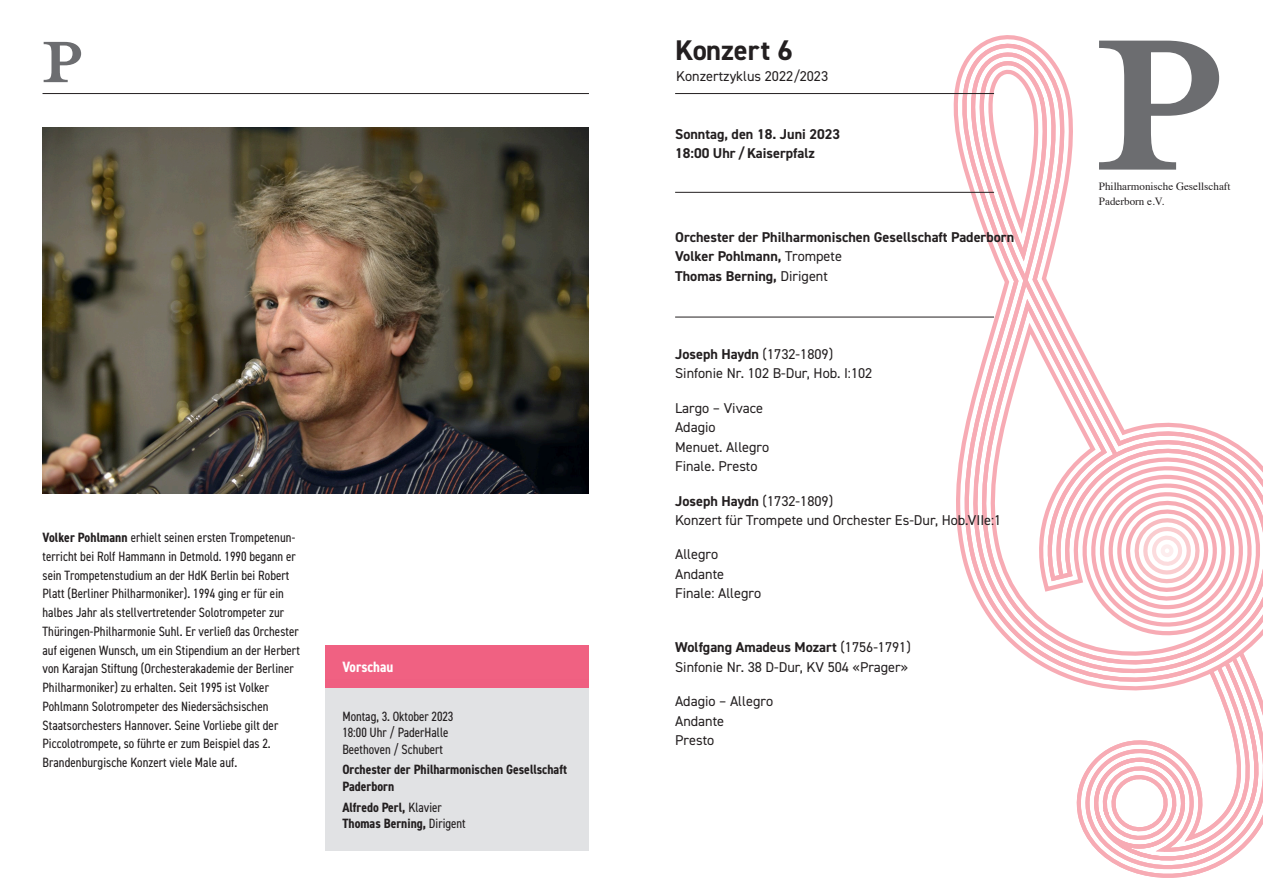
<style>
.page{position:relative;width:1263px;height:893px;background:#fff}
.page>*{position:absolute;margin:0;border:0;box-sizing:border-box;transform-origin:0 0}
.t1{font:700 28.5px "DIN2014";color:#231f20}
.t2{font:700 condensed 15px "DIN2014";color:#fff}
.t3{font:14.25px/19.5px "DIN2014";color:#231f20}
.t4{font:700 14.25px/19.5px "DIN2014";color:#231f20}
.t5{font:condensed 13.5px/18.8px "DIN2014";letter-spacing:.005em;color:#231f20}
.t6{font:700 condensed 13.5px/16.5px "DIN2014";color:#231f20}
.t7{font:11.1px/14.4px "Times";color:#231f20}
.s1{font-weight:700}
.s2{font-weight:400}
</style>
<div class="page">
<svg style="left:1076px;top:778px;width:6px;height:50px"></svg>
<svg style="left:953px;top:49px;width:310px;height:634px"></svg>
<svg style="left:1082px;top:653px;width:181px;height:225px"></svg>
<hr style="left:43px;top:93px;width:546px;height:1px;background:#231f20">
<hr style="left:675px;top:93px;width:319px;height:1px;background:#231f20">
<svg style="left:1099px;top:41px;width:120px;height:129px"></svg>
<div style="left:325px;top:679px;width:264px;height:171px;background:#e0e1e3"></div>
<div style="left:325px;top:645px;width:264px;height:42px;background:#f06182"></div>
<hr style="left:675px;top:192px;width:319px;height:1px;background:#231f20">
<hr style="left:675px;top:317px;width:319px;height:1px;background:#231f20">
<svg style="left:44px;top:42px;width:37px;height:40px"></svg>
<img style="left:43px;top:128px;width:546px;height:365px">
<p class="t5" style="left:43px;top:527px;width:259px"><span class="s1">Volker Pohlmann</span> erhielt seinen ersten Trompetenun&shy;terricht bei Rolf Hammann in Detmold. 1990 begann er sein Trompetenstudium an der HdK Berlin bei Robert Platt (Berliner Philharmoniker). 1994 ging er für ein halbes Jahr als stellvertretender Solotrompeter zur Thüringen-Philharmonie Suhl. Er verließ das Orchester auf eigenen Wunsch, um ein Stipendium an der Herbert von Karajan Stiftung (Orchesterakademie der Berliner Philharmoniker) zu erhalten. Seit 1995 ist Volker Pohlmann Solotrompeter des Niedersächsischen Staatsorchesters Hannover. Seine Vorliebe gilt der Piccolotrompete, so führte er zum Beispiel das 2.<br>Brandenburgische Konzert viele Male auf.</p>
<p class="t2" style="left:342px;top:657px;width:53px">Vorschau</p>
<p class="t5" style="left:342px;top:707px;width:113px;line-height:16.5px">Montag, 3. Oktober 2023<br>18:00 Uhr / PaderHalle<br>Beethoven / Schubert</p>
<p class="t6" style="left:342px;top:761px;width:226px">Orchester der Philharmonischen Gesellschaft<br>Paderborn</p>
<p class="t6" style="left:342px;top:798px;width:125px">Alfredo Perl, <span class="s2">Klavier<br></span>Thomas Berning, <span class="s2">Dirigent</span></p>
<h1 class="t1" style="left:675px;top:32px;width:119px">Konzert 6</h1>
<p class="t3" style="left:676px;top:67px;width:154px">Konzertzyklus 2022/2023</p>
<p class="t4" style="left:675px;top:124px;width:167px">Sonntag, den 18. Juni 2023<br>18:00 Uhr / Kaiserpfalz</p>
<p class="t4" style="left:675px;top:227px;width:340px">Orchester der Philharmonischen Gesellschaft Paderborn<br>Volker Pohlmann, <span class="s2">Trompete<br></span>Thomas Berning, <span class="s2">Dirigent</span></p>
<p class="t3" style="left:675px;top:344px;width:199px"><span class="s1">Joseph Haydn</span> (1732-1809)<br>Sinfonie Nr. 102 B-Dur, Hob. I:102</p>
<p class="t3" style="left:675px;top:398px;width:96px">Largo – Vivace<br>Adagio<br>Menuet. Allegro<br>Finale. Presto</p>
<p class="t3" style="left:675px;top:491px;width:328px"><span class="s1">Joseph Haydn</span> (1732-1809)<br>Konzert für Trompete und Orchester Es-Dur, Hob.VIIe:1</p>
<p class="t3" style="left:675px;top:545px;width:88px">Allegro<br>Andante<br>Finale: Allegro</p>
<p class="t3" style="left:675px;top:637px;width:237px"><span class="s1">Wolfgang Amadeus Mozart</span> (1756-1791)<br>Sinfonie Nr. 38 D-Dur, KV 504 «Prager»</p>
<p class="t3" style="left:675px;top:691px;width:100px">Adagio – Allegro<br>Andante<br>Presto</p>
<p class="t7" style="left:1099px;top:178px;width:133px">Philharmonische Gesellschaft<br>Paderborn e.V.</p>
</div>
